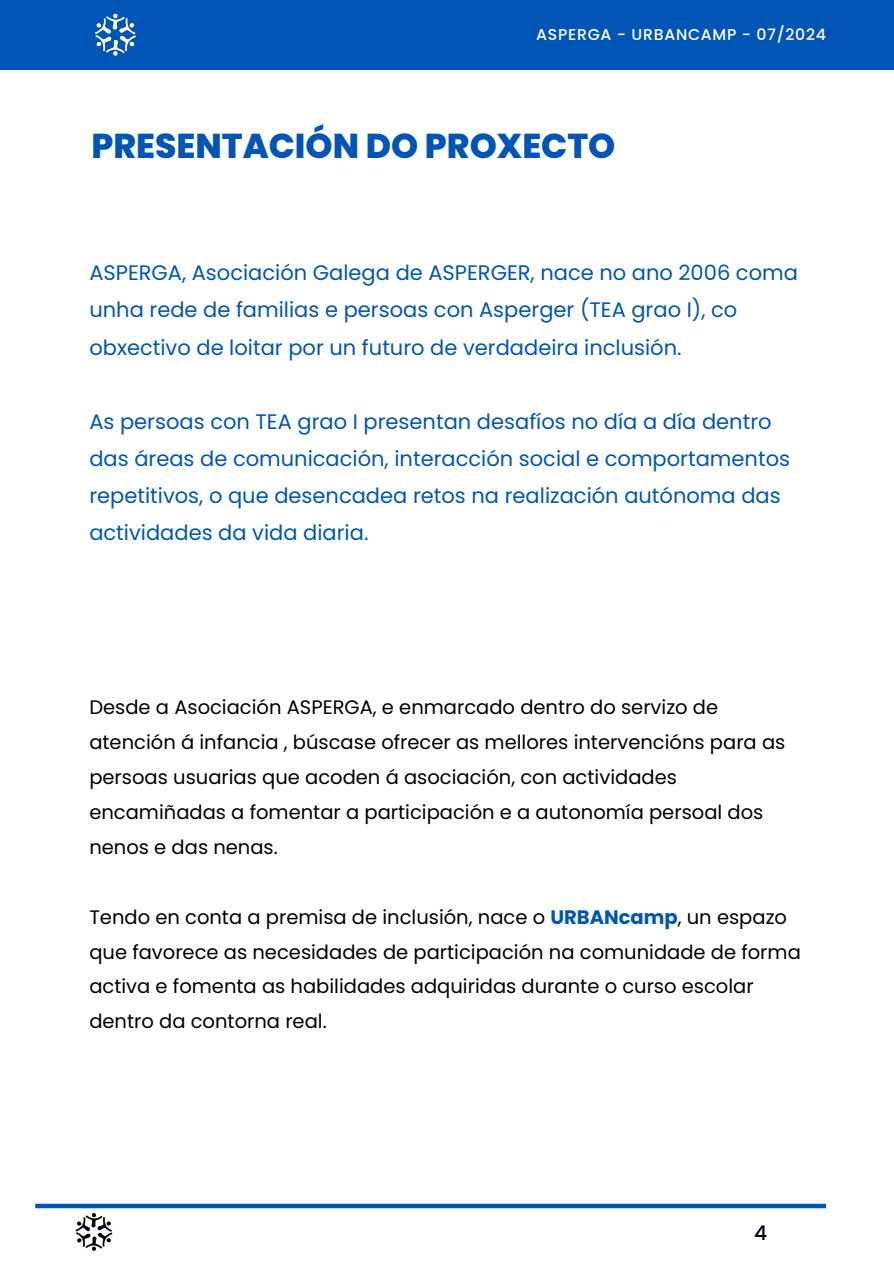
<style>
.page{position:relative;width:894px;height:1264px;background:#fff}
.page>*{position:absolute;margin:0;border:0;box-sizing:border-box;transform-origin:0 0}
.t1{font:800 34.5px "Poppins";color:#0055b7}
.t2{font:21px/37.2px "Poppins";color:#0055b7}
.t3{font:500 20.25px "Poppins";color:#000}
.t4{font:19.5px/34.8px "Poppins";color:#000}
.t5{font:500 15.75px "Poppins";letter-spacing:.045em;color:#fff}
.s1{font-weight:700;color:#0055b7}
</style>
<div class="page">
<div style="left:0;top:0;width:893px;height:69px;background:#0055b7"></div>
<img style="left:95px;top:13px;width:41px;height:43px">
<div style="left:35px;top:1203px;width:790px;height:5px;background:#0055b7"></div>
<img style="left:75px;top:1213px;width:38px;height:38px">
<p class="t5" style="left:536px;top:23px;width:291px">ASPERGA - URBANCAMP - 07/2024</p>
<p class="t1" style="left:91px;top:122px;width:525px">PRESENTACIÓN DO PROXECTO</p>
<h2 class="t2" style="left:89px;top:254px;width:710px">ASPERGA, Asociación Galega de ASPERGER, nace no ano 2006 coma unha rede de familias e persoas con Asperger (TEA grao I), co obxectivo de loitar por un futuro de verdadeira inclusión.</h2>
<h2 class="t2" style="left:89px;top:403px;width:702px">As persoas con TEA grao I presentan desafíos no día a día dentro das áreas de comunicación, interacción social e comportamentos repetitivos, o que desencadea retos na realización autónoma das actividades da vida diaria.</h2>
<h2 class="t4" style="left:89px;top:690px;width:697px">Desde a Asociación ASPERGA, e enmarcado dentro do servizo de atención á infancia , búscase ofrecer as mellores intervencións para as persoas usuarias que acoden á asociación, con actividades encamiñadas a fomentar a participación e a autonomía persoal dos nenos e das nenas.</h2>
<h2 class="t4" style="left:89px;top:899px;width:712px">Tendo en conta a premisa de inclusión, nace o <span class="s1">URBANcamp</span>, un espazo que favorece as necesidades de participación na comunidade de forma activa e fomenta as habilidades adquiridas durante o curso escolar dentro da contorna real.</h2>
<p class="t3" style="left:754px;top:1218px;width:15px">4</p>
</div>
